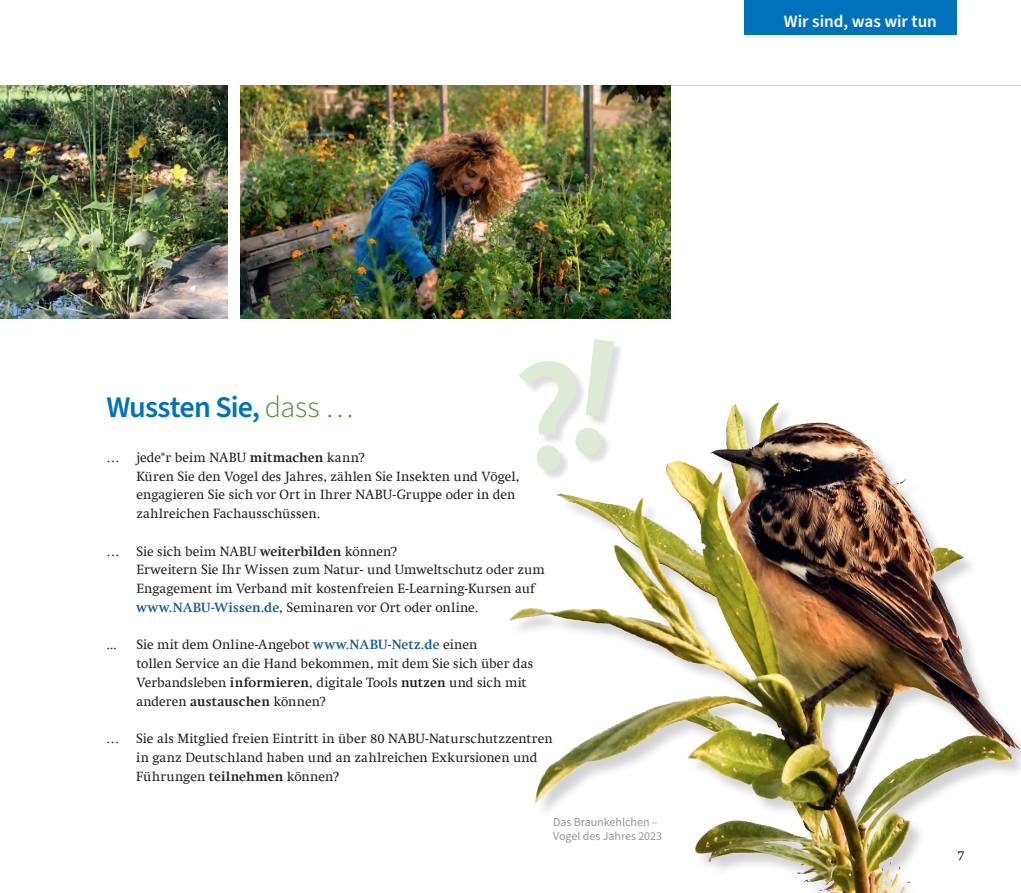
<style>
.page{position:relative;width:1021px;height:893px;background:#fff}
.page>*{position:absolute;margin:0;border:0;box-sizing:border-box;transform-origin:0 0}
.t1{font:600 30px "Source Sans Pro";letter-spacing:-.03em;color:#0072bc}
.t2{font:600 17.25px "Source Sans Pro";letter-spacing:-.005em;color:#fff}
.t3{font:13.5px/18.8px "Swift Com";letter-spacing:.005em;color:#231f20}
.t4{font:12px/13.5px "Source Sans Pro";color:#939598}
.s1{font-weight:300;color:#509030}
.s2{font-weight:700}
.s3{font-weight:700;color:#175d9e}
</style>
<div class="page">
<img style="left:509px;top:402px;width:511px;height:491px">
<hr style="left:604px;top:85px;width:416px;height:1px;background:#c7c8ca">
<div style="left:521px;top:362px;width:65px;height:119px;background:#231f20;opacity:.15"></div>
<div style="left:577px;top:340px;width:47px;height:125px;background:#231f20;opacity:.15"></div>
<img style="left:0;top:85px;width:227px;height:234px">
<img style="left:240px;top:85px;width:430px;height:234px">
<div style="left:744px;top:0;width:213px;height:34px;background:#0072bc"></div>
<svg style="left:518px;top:340px;width:99px;height:131px"></svg>
<p class="t2" style="left:783px;top:9px;width:155px">Wir sind, was wir tun</p>
<h1 class="t1" style="left:106px;top:387px;width:249px">Wussten Sie, <span class="s1">dass …</span></h1>
<p class="t3" style="left:136px;top:448px;width:384px;text-indent:-30px">… jede*r beim NABU <span class="s2">mitmachen</span> kann?<br>Küren Sie den Vogel des Jahres, zählen Sie Insekten und Vögel, engagieren Sie sich vor Ort in Ihrer NABU-Gruppe oder in den zahlreichen Fachausschüssen.</p>
<p class="t3" style="left:136px;top:542px;width:410px;text-indent:-30px">… Sie sich beim NABU <span class="s2">weiterbilden</span> können?<br>Erweitern Sie Ihr Wissen zum Natur- und Umweltschutz oder zum Engagement im Verband mit kostenfreien E-Learning-Kursen auf <span class="s3">www.NABU-Wissen.de</span>, Seminaren vor Ort oder online.</p>
<p class="t3" style="left:106px;top:635px;width:12px">...</p>
<p class="t3" style="left:136px;top:635px;width:398px">Sie mit dem Online-Angebot <span class="s3">www.NABU-Netz.de</span> einen<br>tollen Service an die Hand bekommen, mit dem Sie sich über das Verbandsleben <span class="s2">informieren</span>, digitale Tools <span class="s2">nutzen</span> und sich mit anderen <span class="s2">austauschen</span> können?</p>
<p class="t3" style="left:136px;top:729px;width:418px;text-indent:-30px">… Sie als Mitglied freien Eintritt in über 80 NABU-Naturschutzzentren in ganz Deutschland haben und an zahlreichen Exkursionen und<br>Führungen <span class="s2">teilnehmen</span> können?</p>
<p class="t4" style="left:553px;top:816px;width:111px">Das Braunkehlchen –<br>Vogel des Jahres 2023</p>
<p class="t3" style="left:957px;top:846px;width:9px">7</p>
</div>
